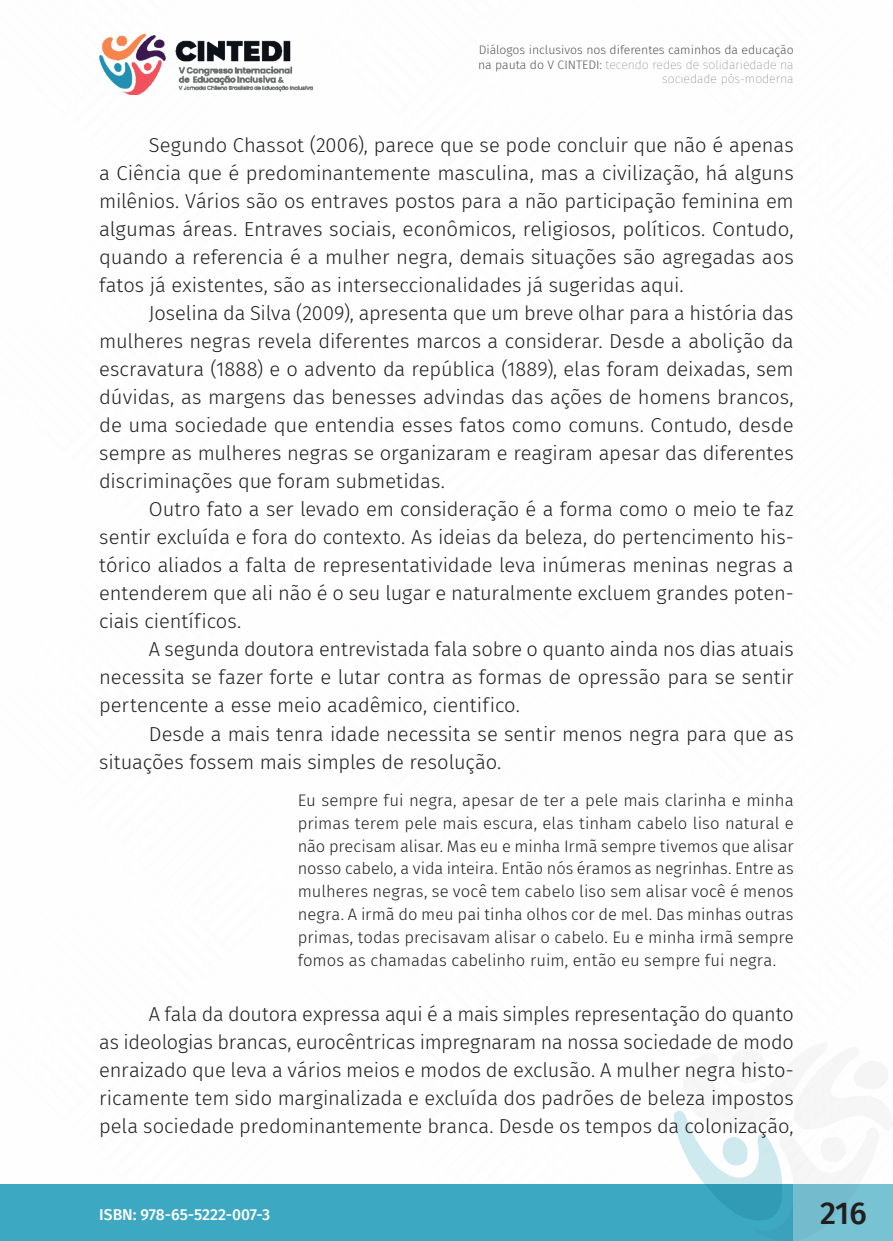
<style>
.page{position:relative;width:893px;height:1241px;background:#fff}
.page>*{position:absolute;margin:0;border:0;box-sizing:border-box;transform-origin:0 0}
.t1{font:500 31.5px "Fira Sans";color:#231f20}
._6_CORPO{font:300 20.12px/28px "Fira Sans";letter-spacing:-.005em;color:#231f20;text-align:justify}
._7_CITACAO{font:300 16.62px/22.8px "Fira Sans";letter-spacing:.005em;color:#231f20;text-align:justify}
.t2{font:500 15.75px "Fira Sans";color:#fff}
.t3{font:300 12.25px/14.7px "Fira Sans";color:#57585a;text-align:right}
.s1{font-weight:100}
</style>
<div class="page">
<div style="left:0;top:1184px;width:794px;height:56px;background:#3da8c1"></div>
<img style="left:99px;top:33px;width:214px;height:61px">
<svg style="left:674px;top:1049px;width:219px;height:191px"></svg>
<p class="t3" style="left:478px;top:42px;width:317px">Diálogos inclusivos nos diferentes caminhos da educação na pauta do V CINTEDI: <span class="s1">tecendo redes de solidariedade na sociedade pós-moderna</span></p>
<p class="_6_CORPO" style="left:99px;top:131px;width:696px;text-indent:50px">Segundo Chassot (2006), parece que se pode concluir que não é apenas a Ciência que é predominantemente masculina, mas a civilização, há alguns milênios. Vários são os entraves postos para a não participação feminina em algumas áreas. Entraves sociais, econômicos, religiosos, políticos. Contudo, quando a referencia é a mulher negra, demais situações são agregadas aos fatos já existentes, são as interseccionalidades já sugeridas aqui.</p>
<p class="_6_CORPO" style="left:99px;top:299px;width:696px;text-indent:50px">Joselina da Silva (2009), apresenta que um breve olhar para a história das mulheres negras revela diferentes marcos a considerar. Desde a abolição da escravatura (1888) e o advento da república (1889), elas foram deixadas, sem dúvidas, as margens das benesses advindas das ações de homens brancos, de uma sociedade que entendia esses fatos como comuns. Contudo, desde sempre as mulheres negras se organizaram e reagiram apesar das diferentes discriminações que foram submetidas.</p>
<p class="_6_CORPO" style="left:99px;top:495px;width:696px;text-indent:50px">Outro fato a ser levado em consideração é a forma como o meio te faz sentir excluída e fora do contexto. As ideias da beleza, do pertencimento his&shy;tórico aliados a falta de representatividade leva inúmeras meninas negras a entenderem que ali não é o seu lugar e naturalmente excluem grandes poten&shy;ciais científicos.</p>
<p class="_6_CORPO" style="left:99px;top:635px;width:696px;text-indent:50px">A segunda doutora entrevistada fala sobre o quanto ainda nos dias atuais necessita se fazer forte e lutar contra as formas de opressão para se sentir pertencente a esse meio acadêmico, cientifico.</p>
<p class="_6_CORPO" style="left:99px;top:719px;width:696px;text-indent:50px">Desde a mais tenra idade necessita se sentir menos negra para que as situações fossem mais simples de resolução.</p>
<p class="_7_CITACAO" style="left:298px;top:788px;width:498px">Eu sempre fui negra, apesar de ter a pele mais clarinha e minha primas terem pele mais escura, elas tinham cabelo liso natural e não precisam alisar. Mas eu e minha Irmã sempre tivemos que alisar nosso cabelo, a vida inteira. Então nós éramos as negrinhas. Entre as mulheres negras, se você tem cabelo liso sem alisar você é menos negra. A irmã do meu pai tinha olhos cor de mel. Das minhas outras primas, todas precisavam alisar o cabelo. Eu e minha irmã sempre fomos as chamadas cabelinho ruim, então eu sempre fui negra.</p>
<p class="_6_CORPO" style="left:99px;top:999px;width:696px;text-indent:50px">A fala da doutora expressa aqui é a mais simples representação do quanto as ideologias brancas, eurocêntricas impregnaram na nossa sociedade de modo enraizado que leva a vários meios e modos de exclusão. A mulher negra histo&shy;ricamente tem sido marginalizada e excluída dos padrões de beleza impostos pela sociedade predominantemente branca. Desde os tempos da colonização,</p>
<p class="t2" style="left:99px;top:1201px;width:172px">ISBN: 978-65-5222-007-3</p>
<h1 class="t1" style="left:820px;top:1187px;width:48px">216</h1>
</div>
